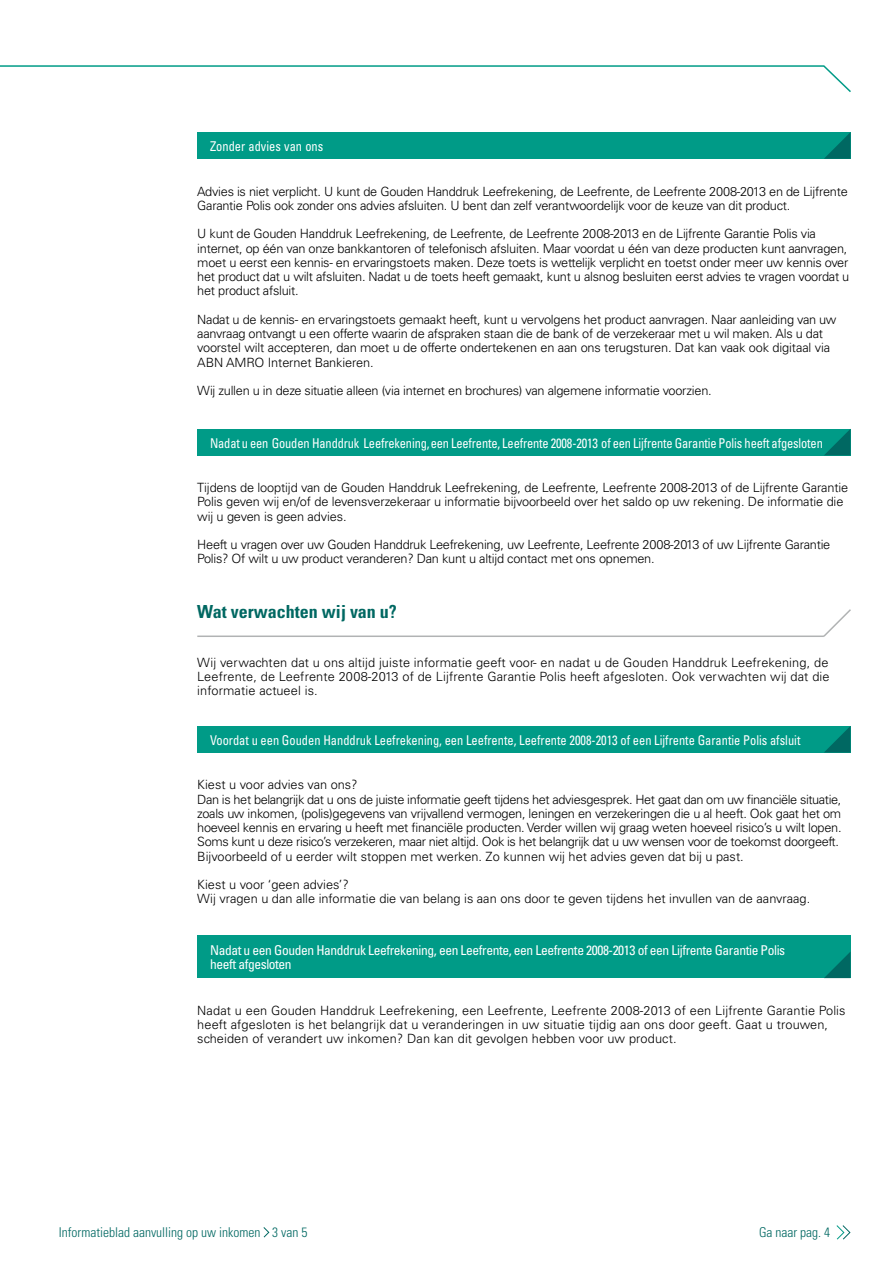
<style>
.page{position:relative;width:893px;height:1263px;background:#fff}
.page>*{position:absolute;margin:0;border:0;box-sizing:border-box;transform-origin:0 0}
.t1{font:700 condensed 18px "Univers LT Std";color:#006862}
.t2{font:condensed 13.5px "Univers LT Std";letter-spacing:-.01em;color:#fff;scale:.92 1}
.t3{font:condensed 13.5px/14.2px "Univers LT Std";letter-spacing:-.03em;color:#fff}
.t4{font:300 condensed 13.5px "Univers LT Std";color:#006862}
.t5{font:300 12.75px/14.2px "Univers LT Std";letter-spacing:-.02em;color:#000}
.t6{font:300 12.75px/14.2px "Univers LT Std";letter-spacing:.01em;color:#000}
.t7{font:300 12.75px/14.2px "Univers LT Std";color:#000}
</style>
<div class="page">
<svg style="left:0;top:65px;width:851px;height:27px"></svg>
<svg style="left:263px;top:1227px;width:7px;height:11px"></svg>
<svg style="left:836px;top:1225px;width:15px;height:15px"></svg>
<div style="left:197px;top:132px;width:653px;height:27px;background:#009b87"></div>
<svg style="left:824px;top:133px;width:26px;height:26px"></svg>
<div style="left:197px;top:429px;width:653px;height:26px;background:#009b87"></div>
<svg style="left:824px;top:429px;width:26px;height:26px"></svg>
<hr style="left:197px;top:635px;width:627px;height:2px;background:#b1b3b4">
<svg style="left:824px;top:610px;width:26px;height:26px"></svg>
<div style="left:197px;top:726px;width:653px;height:26px;background:#009b87"></div>
<svg style="left:825px;top:727px;width:25px;height:25px"></svg>
<div style="left:197px;top:936px;width:653px;height:42px;background:#009b87"></div>
<svg style="left:824px;top:952px;width:26px;height:26px"></svg>
<p class="t2" style="left:210px;top:138px;width:125px">Zonder advies van ons</p>
<p class="t5" style="left:197px;top:184px;width:652px">Advies is niet verplicht. U kunt de Gouden Handdruk Leefrekening, de Leefrente, de Leefrente 2008-2013 en de Lijfrente<br>Garantie Polis ook zonder ons advies afsluiten. U bent dan zelf verantwoordelijk voor de keuze van dit product.</p>
<p class="t5" style="left:197px;top:227px;width:653px">U kunt de Gouden Handdruk Leefrekening, de Leefrente, de Leefrente 2008-2013 en de Lijfrente Garantie Polis via internet, op één van onze bankkantoren of telefonisch afsluiten. Maar voordat u één van deze producten kunt aanvragen, moet u eerst een kennis- en ervaringstoets maken. Deze toets is wettelijk verplicht en toetst onder meer uw kennis over het product dat u wilt afsluiten. Nadat u de toets heeft gemaakt, kunt u alsnog besluiten eerst advies te vragen voordat u het product afsluit.</p>
<p class="t5" style="left:197px;top:312px;width:641px">Nadat u de kennis- en ervaringstoets gemaakt heeft, kunt u vervolgens het product aanvragen. Naar aanleiding van uw aanvraag ontvangt u een offerte waarin de afspraken staan die de bank of de verzekeraar met u wil maken. Als u dat voorstel wilt accepteren, dan moet u de offerte ondertekenen en aan ons terugsturen. Dat kan vaak ook digitaal via ABN AMRO Internet Bankieren.</p>
<p class="t5" style="left:197px;top:383px;width:516px">Wij zullen u in deze situatie alleen (via internet en brochures) van algemene informatie voorzien.</p>
<p class="t2" style="left:210px;top:434px;width:668px">Nadat u een Gouden Handdruk Leefrekening, een Leefrente, Leefrente 2008-2013 of een Lijfrente Garantie Polis heeft afgesloten</p>
<p class="t5" style="left:197px;top:480px;width:653px">Tijdens de looptijd van de Gouden Handdruk Leefrekening, de Leefrente, Leefrente 2008-2013 of de Lijfrente Garantie<br>Polis geven wij en/of de levensverzekeraar u informatie bijvoorbeeld over het saldo op uw rekening. De informatie die wij u geven is geen advies.</p>
<p class="t5" style="left:197px;top:537px;width:634px">Heeft u vragen over uw Gouden Handdruk Leefrekening, uw Leefrente, Leefrente 2008-2013 of uw Lijfrente Garantie<br>Polis? Of wilt u uw product veranderen? Dan kunt u altijd contact met ons opnemen.</p>
<h1 class="t1" style="left:197px;top:601px;width:201px">Wat verwachten wij van u?</h1>
<p class="t5" style="left:197px;top:655px;width:634px;text-align:justify">Wij verwachten dat u ons altijd juiste informatie geeft voor- en nadat u de Gouden Handdruk Leefrekening, de Leefrente, de Leefrente 2008-2013 of de Lijfrente Garantie Polis heeft afgesloten. Ook verwachten wij dat die informatie actueel is.</p>
<p class="t2" style="left:210px;top:732px;width:643px">Voordat u een Gouden Handdruk Leefrekening, een Leefrente, Leefrente 2008-2013 of een Lijfrente Garantie Polis afsluit</p>
<p class="t5" style="left:197px;top:778px;width:646px">Kiest u voor advies van ons?<br>Dan is het belangrijk dat u ons de juiste informatie geeft tijdens het adviesgesprek. Het gaat dan om uw financiële situatie, zoals uw inkomen, (polis)gegevens van vrijvallend vermogen, leningen en verzekeringen die u al heeft. Ook gaat het om hoeveel kennis en ervaring u heeft met financiële producten. Verder willen wij graag weten hoeveel risico’s u wilt lopen.<br>Soms kunt u deze risico’s verzekeren, maar niet altijd. Ook is het belangrijk dat u uw wensen voor de toekomst doorgeeft.<br>Bijvoorbeeld of u eerder wilt stoppen met werken. Zo kunnen wij het advies geven dat bij u past.</p>
<p class="t7" style="left:197px;top:877px;width:615px">Kiest u voor ‘geen advies’?<br>Wij vragen u dan alle informatie die van belang is aan ons door te geven tijdens het invullen van de aanvraag.</p>
<p class="t3" style="left:210px;top:942px;width:577px">Nadat u een Gouden Handdruk Leefrekening, een Leefrente, een Leefrente 2008-2013 of een Lijfrente Garantie Polis heeft afgesloten</p>
<p class="t6" style="left:197px;top:1003px;width:650px">Nadat u een Gouden Handdruk Leefrekening, een Leefrente, Leefrente 2008-2013 of een Lijfrente Garantie Polis heeft afgesloten is het belangrijk dat u veranderingen in uw situatie tijdig aan ons door geeft. Gaat u trouwen, scheiden of verandert uw inkomen? Dan kan dit gevolgen hebben voor uw product.</p>
<p class="t4" style="left:59px;top:1224px;width:250px">Informatieblad aanvulling op uw inkomen 3 van 5</p>
<p class="t4" style="left:759px;top:1224px;width:73px">Ga naar pag. 4</p>
</div>
